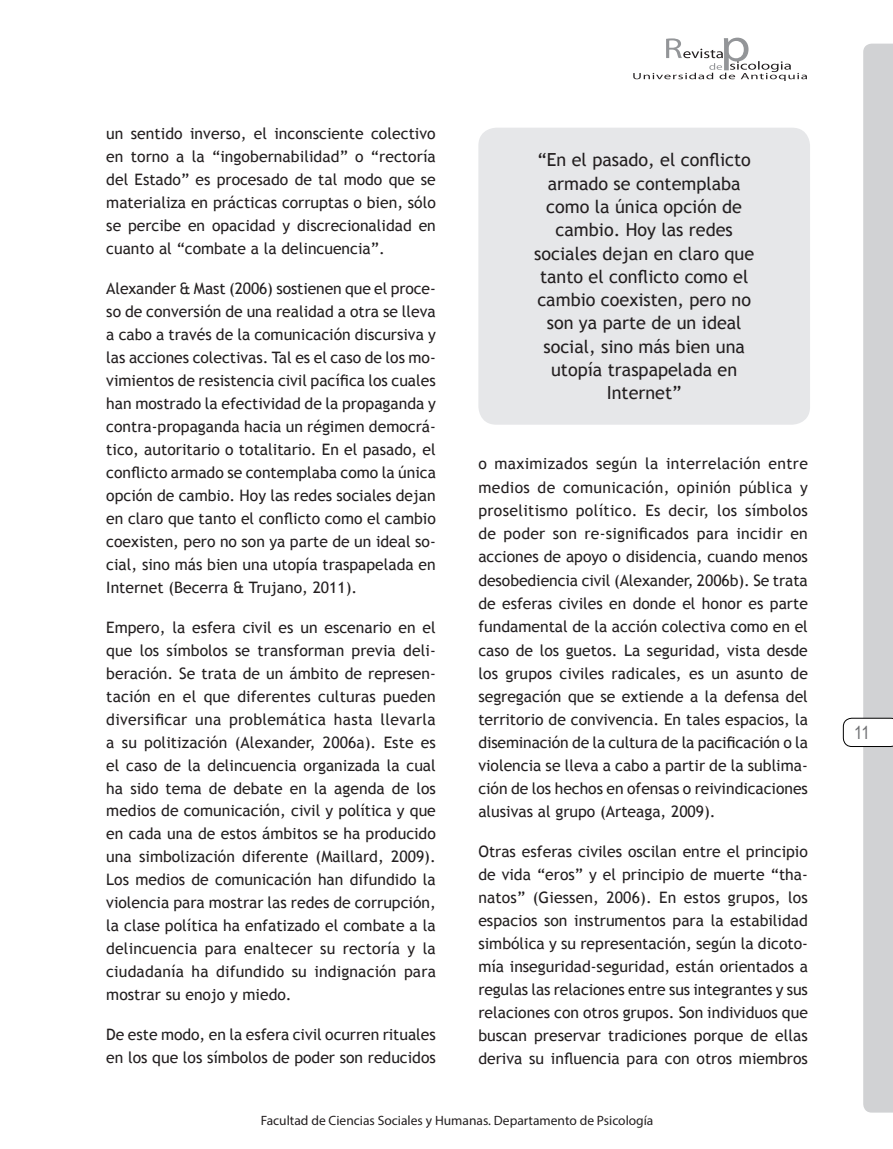
<style>
.page{position:relative;width:893px;height:1149px;background:#fff}
.page>*{position:absolute;margin:0;border:0;box-sizing:border-box;transform-origin:0 0}
.Realtados{font:18px/23.2px "Trebuchet MS";color:#231f20;text-align:center}
.t1{font:18px "Arial Narrow";color:#6c6d70}
.Cuerpo_de_texto{font:15.75px/23px "Trebuchet MS";color:#231f20;text-align:justify}
.t2{font:13.5px "Myriad Pro";color:#231f20}
</style>
<div class="page">
<svg style="left:843px;top:44px;width:50px;height:1068px"></svg>
<svg style="left:633px;top:38px;width:174px;height:43px"></svg>
<div style="left:478px;top:128px;width:332px;height:296px;background:#e6e7e9;border-radius:18px"></div>
<p class="Cuerpo_de_texto" style="left:106px;top:122px;width:331px">un sentido inverso, el inconsciente colectivo en torno a la “ingobernabilidad” o “rectoría del Estado” es procesado de tal modo que se materializa en prácticas corruptas o bien, sólo se percibe en opacidad y discrecionalidad en cuanto al “combate a la delincuencia”.</p>
<p class="Cuerpo_de_texto" style="left:106px;top:277px;width:331px">Alexander &amp; Mast (2006) sostienen que el proce&shy;so de conversión de una realidad a otra se lleva a cabo a través de la comunicación discursiva y las acciones colectivas. Tal es el caso de los mo&shy;vimientos de resistencia civil pacífica los cuales han mostrado la efectividad de la propaganda y contra-propaganda hacia un régimen democrá&shy;tico, autoritario o totalitario. En el pasado, el conflicto armado se contemplaba como la única opción de cambio. Hoy las redes sociales dejan en claro que tanto el conflicto como el cambio coexisten, pero no son ya parte de un ideal so&shy;cial, sino más bien una utopía traspapelada en Internet (Becerra &amp; Trujano, 2011).</p>
<p class="Cuerpo_de_texto" style="left:106px;top:615px;width:331px">Empero, la esfera civil es un escenario en el que los símbolos se transforman previa deli&shy;beración. Se trata de un ámbito de represen&shy;tación en el que diferentes culturas pueden diversificar una problemática hasta llevarla a su politización (Alexander, 2006a). Este es el caso de la delincuencia organizada la cual ha sido tema de debate en la agenda de los medios de comunicación, civil y política y que en cada una de estos ámbitos se ha producido una simbolización diferente (Maillard, 2009).<br>Los medios de comunicación han difundido la violencia para mostrar las redes de corrupción, la clase política ha enfatizado el combate a la delincuencia para enaltecer su rectoría y la ciudadanía ha difundido su indignación para mostrar su enojo y miedo.</p>
<p class="Cuerpo_de_texto" style="left:106px;top:1023px;width:331px">De este modo, en la esfera civil ocurren rituales en los que los símbolos de poder son reducidos</p>
<p class="Realtados" style="left:534px;top:149px;width:221px">“En el pasado, el conflicto armado se contemplaba como la única opción de cambio. Hoy las redes sociales dejan en claro que tanto el conflicto como el cambio coexisten, pero no son ya parte de un ideal social, sino más bien una utopía traspapelada en<br>Internet”</p>
<p class="Cuerpo_de_texto" style="left:478px;top:452px;width:331px">o maximizados según la interrelación entre medios de comunicación, opinión pública y proselitismo político. Es decir, los símbolos de poder son re-significados para incidir en acciones de apoyo o disidencia, cuando menos desobediencia civil (Alexander, 2006b). Se trata de esferas civiles en donde el honor es parte fundamental de la acción colectiva como en el caso de los guetos. La seguridad, vista desde los grupos civiles radicales, es un asunto de segregación que se extiende a la defensa del territorio de convivencia. En tales espacios, la diseminación de la cultura de la pacificación o la violencia se lleva a cabo a partir de la sublima&shy;ción de los hechos en ofensas o reivindicaciones alusivas al grupo (Arteaga, 2009).</p>
<p class="Cuerpo_de_texto" style="left:478px;top:840px;width:331px">Otras esferas civiles oscilan entre el principio de vida “eros” y el principio de muerte “tha&shy;natos” (Giessen, 2006). En estos grupos, los espacios son instrumentos para la estabilidad simbólica y su representación, según la dicoto&shy;mía inseguridad-seguridad, están orientados a regulas las relaciones entre sus integrantes y sus relaciones con otros grupos. Son individuos que buscan preservar tradiciones porque de ellas deriva su influencia para con otros miembros</p>
<p class="t2" style="left:261px;top:1111px;width:394px">Facultad de Ciencias Sociales y Humanas. Departamento de Psicología</p>
<p class="t1" style="left:854px;top:719px;width:17px">11</p>
</div>
